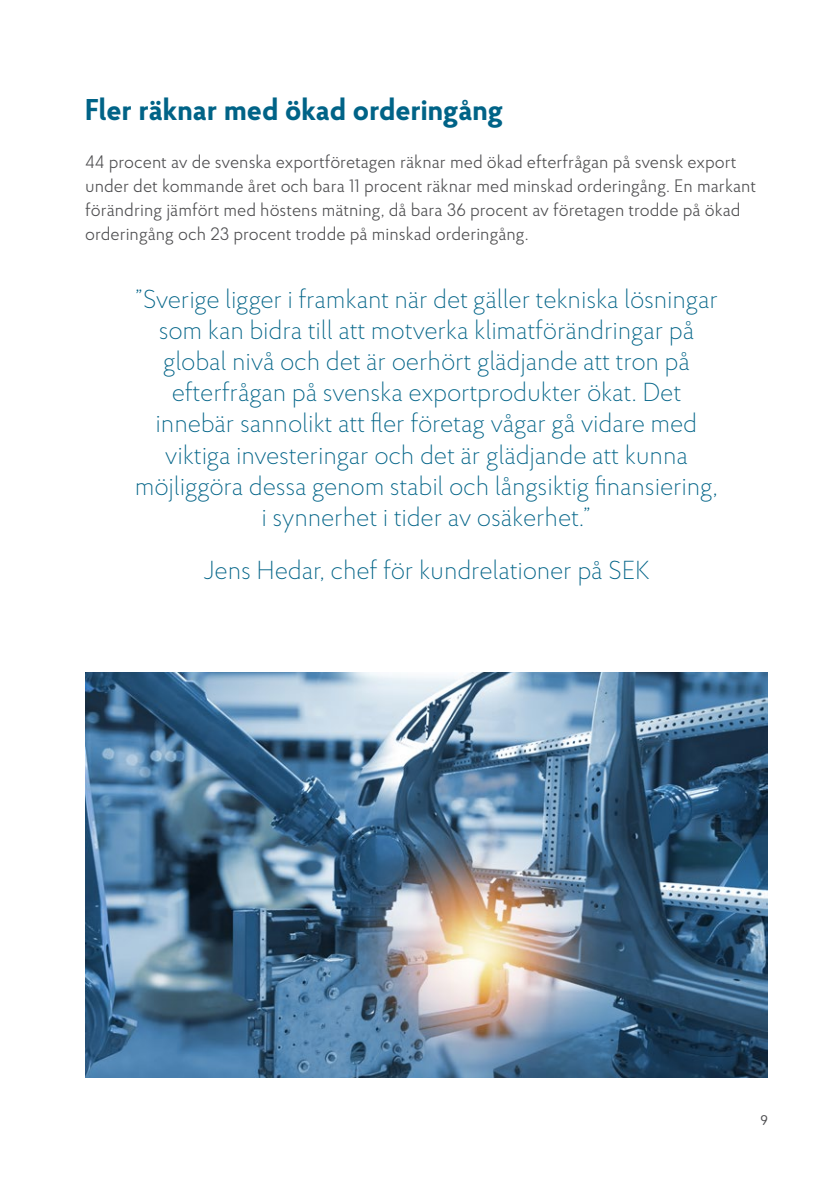
<style>
.page{position:relative;width:840px;height:1191px;background:#fff}
.page>*{position:absolute;margin:0;border:0;box-sizing:border-box;transform-origin:0 0}
.Mellantrubrik{font:700 30px "Proba Pro";color:#006387}
.Citat{font:200 26px/31.2px "Proba Pro";letter-spacing:-.01em;color:#006387;text-align:center}
.Brödtext{font:300 18px/24px "Proba Pro";color:#4d4d4f}
.t1{font:14px "Proba Pro";color:#4d4d4f}
</style>
<div class="page">
<img style="left:85px;top:672px;width:682px;height:405px">
<p class="Mellantrubrik" style="left:85px;top:90px;width:419px">Fler räknar med ökad orderingång</p>
<p class="Brödtext" style="left:85px;top:150px;width:672px">44 procent av de svenska exportföretagen räknar med ökad efterfrågan på svensk export under det kommande året och bara 11 procent räknar med minskad orderingång. En markant förändring jämfört med höstens mätning, då bara 36 procent av företagen trodde på ökad orderingång och 23 procent trodde på minskad orderingång.</p>
<p class="Citat" style="left:135px;top:283px;width:584px">”Sverige ligger i framkant när det gäller tekniska lösningar som kan bidra till att motverka klimatförändringar på global nivå och det är oerhört glädjande att tron på efterfrågan på svenska exportprodukter ökat. Det innebär sannolikt att fler företag vågar gå vidare med viktiga investeringar och det är glädjande att kunna möjliggöra dessa genom stabil och långsiktig finansiering, i synnerhet i tider av osäkerhet.”</p>
<p class="Citat" style="left:203px;top:554px;width:448px">Jens Hedar, chef för kundrelationer på SEK</p>
<p class="t1" style="left:760px;top:1111px;width:9px">9</p>
</div>
